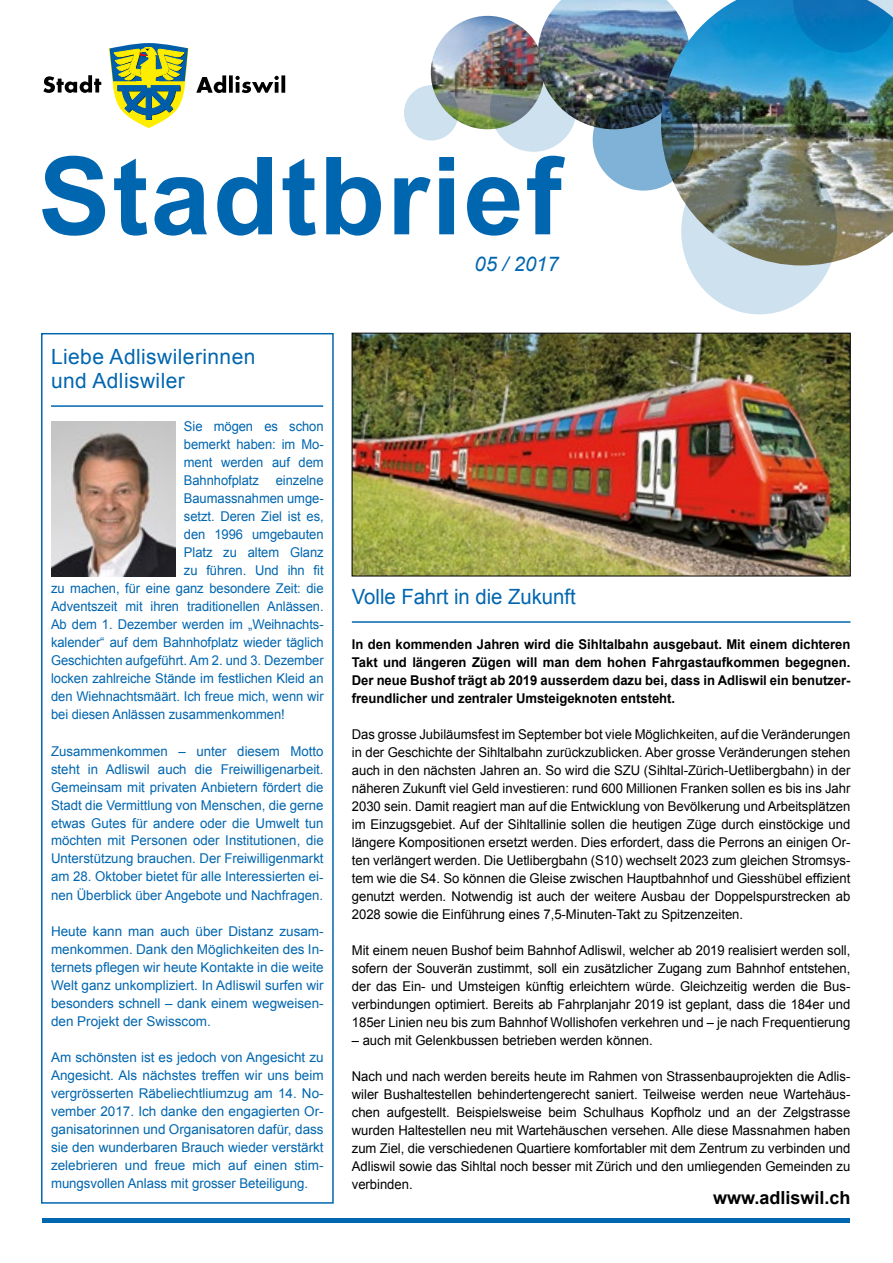
<style>
.page{position:relative;width:893px;height:1263px;background:#fff}
.page>*{position:absolute;margin:0;border:0;box-sizing:border-box;transform-origin:0 0}
.t1{font:700 108px "Arial";letter-spacing:.02em;color:#0066b0}
.t2{font:21px/24px "Arial";letter-spacing:.02em;color:#0066b0}
.t3{font:21px "Arial";letter-spacing:-.005em;color:#0066b0}
.t4{font:italic 20.25px "Arial";color:#0066b0}
.t5{font:700 18px "Arial";color:#000}
.t6{font:13.5px/18px "Arial";letter-spacing:-.005em;color:#000;text-align:justify}
.t7{font:13.5px/18px "Arial";letter-spacing:-.005em;color:#0066b0;text-align:justify}
.t8{font:13.5px "Arial";letter-spacing:-.005em;color:#0066b0;scale:.96 1}
.t9{font:700 13.5px/18px "Arial";letter-spacing:-.005em;color:#000;text-align:justify}
</style>
<div class="page">
<svg style="left:43px;top:75px;width:58px;height:18px"></svg>
<svg style="left:196px;top:75px;width:89px;height:18px"></svg>
<svg style="left:109px;top:43px;width:79px;height:85px"></svg>
<hr style="left:352px;top:621px;width:498px;height:2px;background:#0066b0">
<div style="left:43px;top:1218px;width:807px;height:5px;background:#0066b0"></div>
<svg style="left:41px;top:333px;width:293px;height:871px"></svg>
<hr style="left:51px;top:405px;width:272px;height:2px;background:#0066b0">
<img style="left:51px;top:422px;width:124px;height:154px">
<img style="left:431px;top:16px;width:113px;height:113px;border-radius:57px">
<img style="left:538px;top:0;width:123px;height:128px">
<img style="left:661px;top:0;width:232px;height:265px">
<img style="left:490px;top:64px;width:87px;height:88px;border-radius:50%">
<svg style="left:404px;top:85px;width:55px;height:56px;background:#bbcfd5"></svg>
<svg style="left:793px;top:0;width:100px;height:53px;background:#0d7ec0"></svg>
<svg style="left:593px;top:88px;width:101px;height:103px;background:#587d93"></svg>
<img style="left:354px;top:335px;width:494px;height:239px">
<div style="left:352px;top:333px;width:498px;height:243px;border:1px solid #000"></div>
<svg style="left:681px;top:148px;width:156px;height:166px;background:#98a4a1"></svg>
<h1 class="t1" style="left:38px;top:124px;width:525px">Stadtbrief</h1>
<h3 class="t4" style="left:474px;top:250px;width:86px">05 / 2017</h3>
<h2 class="t2" style="left:51px;top:345px;width:206px">Liebe Adliswilerinnen und Adliswiler</h2>
<p class="t8" style="left:184px;top:418px;width:147px">Sie mögen es schon</p>
<p class="t8" style="left:184px;top:436px;width:147px">bemerkt haben: im Mo-</p>
<p class="t8" style="left:184px;top:454px;width:147px">ment werden auf dem</p>
<p class="t8" style="left:184px;top:472px;width:147px">Bahnhofplatz einzelne</p>
<p class="t8" style="left:184px;top:490px;width:147px">Baumassnahmen umge-</p>
<p class="t8" style="left:184px;top:508px;width:147px">setzt. Deren Ziel ist es,</p>
<p class="t8" style="left:184px;top:526px;width:147px">den 1996 umgebauten</p>
<p class="t8" style="left:184px;top:544px;width:147px">Platz zu altem Glanz</p>
<p class="t8" style="left:184px;top:562px;width:147px">zu führen. Und ihn fit</p>
<p class="t8" style="left:51px;top:580px;width:285px">zu machen, für eine ganz besondere Zeit: die</p>
<p class="t8" style="left:51px;top:598px;width:285px">Adventszeit mit ihren traditionellen Anlässen.</p>
<p class="t8" style="left:51px;top:616px;width:286px">Ab dem 1. Dezember werden im „Weihnachts-</p>
<p class="t8" style="left:51px;top:634px;width:285px">kalender“ auf dem Bahnhofplatz wieder täglich</p>
<p class="t8" style="left:51px;top:652px;width:286px">Geschichten aufgeführt. Am 2. und 3. Dezember</p>
<p class="t8" style="left:51px;top:670px;width:285px">locken zahlreiche Stände im festlichen Kleid an</p>
<p class="t8" style="left:51px;top:688px;width:285px">den Wiehnachtsmäärt. Ich freue mich, wenn wir</p>
<p class="t8" style="left:51px;top:706px;width:245px">bei diesen Anlässen zusammenkommen!</p>
<p class="t7" style="left:51px;top:742px;width:274px">Zusammenkommen – unter diesem Motto steht in Adliswil auch die Freiwilligenarbeit.<br>Gemeinsam mit privaten Anbietern fördert die Stadt die Vermittlung von Menschen, die gerne etwas Gutes für andere oder die Umwelt tun möchten mit Personen oder Institutionen, die Unterstützung brauchen. Der Freiwilligenmarkt am 28. Oktober bietet für alle Interessierten ei&shy;nen Überblick über Angebote und Nachfragen.</p>
<p class="t7" style="left:51px;top:922px;width:274px">Heute kann man auch über Distanz zusam&shy;menkommen. Dank den Möglichkeiten des In&shy;ternets pflegen wir heute Kontakte in die weite Welt ganz unkompliziert. In Adliswil surfen wir besonders schnell – dank einem wegweisen&shy;den Projekt der Swisscom.</p>
<p class="t7" style="left:51px;top:1048px;width:274px">Am schönsten ist es jedoch von Angesicht zu Angesicht. Als nächstes treffen wir uns beim vergrösserten Räbeliechtliumzug am 14. No&shy;vember 2017. Ich danke den engagierten Or&shy;ganisatorinnen und Organisatoren dafür, dass sie den wunderbaren Brauch wieder verstärkt zelebrieren und freue mich auf einen stim&shy;mungsvollen Anlass mit grosser Beteiligung.</p>
<h2 class="t3" style="left:352px;top:583px;width:225px">Volle Fahrt in die Zukunft</h2>
<p class="t9" style="left:352px;top:635px;width:500px">In den kommenden Jahren wird die Sihltalbahn ausgebaut. Mit einem dichteren Takt und längeren Zügen will man dem hohen Fahrgastaufkommen begegnen.<br>Der neue Bushof trägt ab 2019 ausserdem dazu bei, dass in Adliswil ein benutzer&shy;freundlicher und zentraler Umsteigeknoten entsteht.</p>
<p class="t6" style="left:352px;top:725px;width:500px">Das grosse Jubiläumsfest im September bot viele Möglichkeiten, auf die Veränderungen in der Geschichte der Sihltalbahn zurückzublicken. Aber grosse Veränderungen stehen auch in den nächsten Jahren an. So wird die SZU (Sihltal-Zürich-Uetlibergbahn) in der näheren Zukunft viel Geld investieren: rund 600 Millionen Franken sollen es bis ins Jahr 2030 sein. Damit reagiert man auf die Entwicklung von Bevölkerung und Arbeitsplätzen im Einzugsgebiet. Auf der Sihltallinie sollen die heutigen Züge durch einstöckige und längere Kompositionen ersetzt werden. Dies erfordert, dass die Perrons an einigen Or&shy;ten verlängert werden. Die Uetlibergbahn (S10) wechselt 2023 zum gleichen Stromsys&shy;tem wie die S4. So können die Gleise zwischen Hauptbahnhof und Giesshübel effizient genutzt werden. Notwendig ist auch der weitere Ausbau der Doppelspurstrecken ab 2028 sowie die Einführung eines 7,5-Minuten-Takt zu Spitzenzeiten.</p>
<p class="t6" style="left:352px;top:941px;width:500px">Mit einem neuen Bushof beim Bahnhof Adliswil, welcher ab 2019 realisiert werden soll, sofern der Souverän zustimmt, soll ein zusätzlicher Zugang zum Bahnhof entstehen, der das Ein- und Umsteigen künftig erleichtern würde. Gleichzeitig werden die Bus&shy;verbindungen optimiert. Bereits ab Fahrplanjahr 2019 ist geplant, dass die 184er und 185er Linien neu bis zum Bahnhof Wollishofen verkehren und – je nach Frequentierung</p>
<p class="t6" style="left:352px;top:1031px;width:302px">– auch mit Gelenkbussen betrieben werden können.</p>
<p class="t6" style="left:352px;top:1067px;width:500px">Nach und nach werden bereits heute im Rahmen von Strassenbauprojekten die Adlis&shy;wiler Bushaltestellen behindertengerecht saniert. Teilweise werden neue Wartehäus&shy;chen aufgestellt. Beispielsweise beim Schulhaus Kopfholz und an der Zelgstrasse wurden Haltestellen neu mit Wartehäuschen versehen. Alle diese Massnahmen haben zum Ziel, die verschiedenen Quartiere komfortabler mit dem Zentrum zu verbinden und Adliswil sowie das Sihltal noch besser mit Zürich und den umliegenden Gemeinden zu verbinden.</p>
<h3 class="t5" style="left:713px;top:1185px;width:139px">www.adliswil.ch</h3>
</div>
